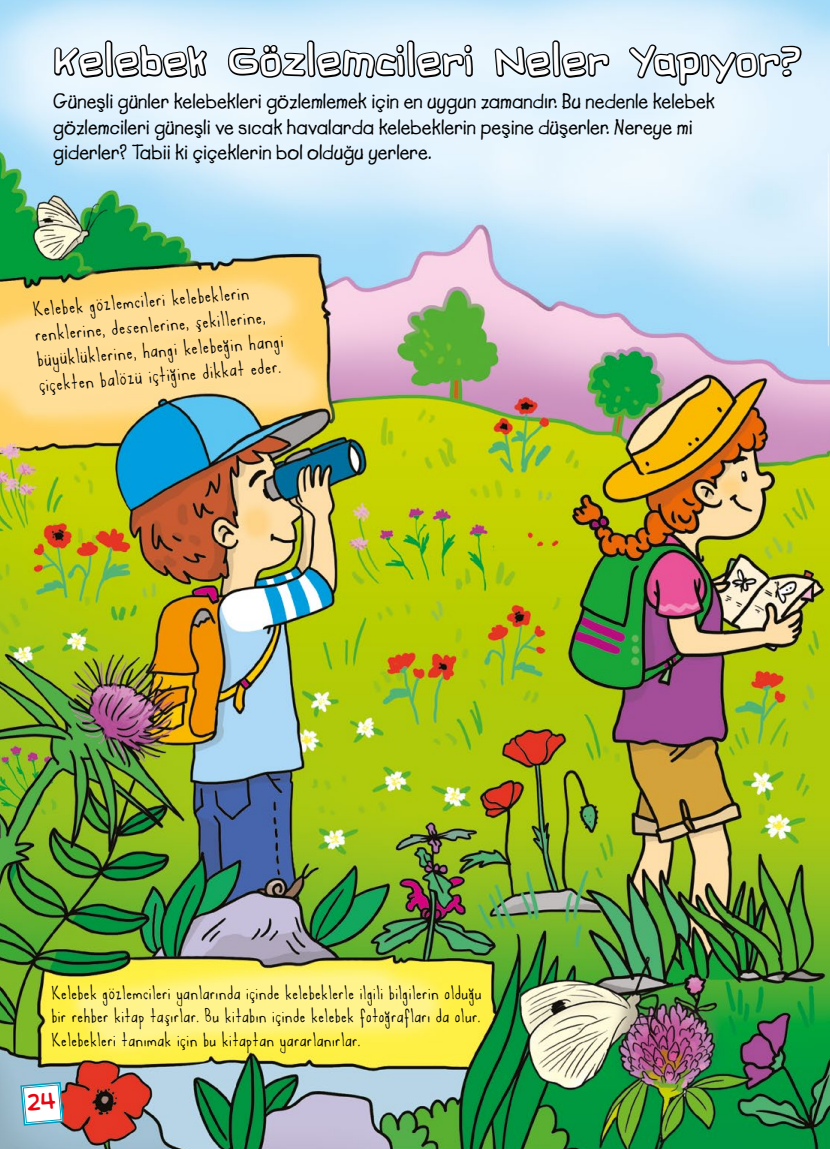
<style>
.page{position:relative;width:830px;height:1149px;background:#fff}
.page>*{position:absolute;margin:0;border:0;box-sizing:border-box;transform-origin:0 0}
.t1{font:40.5px "Sunday Comics BB";color:#fff}
.t2{font:700 21px/25.2px "Lemonade ICG";color:#000}
.t3{font:21px/25.2px "Agent C";color:#000}
.t4{font:19.5px/23.4px "Agent C";letter-spacing:-.01em;color:#000;text-align:justify}
</style>
<div class="page">
<img style="left:0;top:0;width:829px;height:1148px">
<img style="left:53px;top:0;width:155px;height:838px">
<svg style="left:227px;top:0;width:247px;height:241px;background:#c8deeb"></svg>
<svg style="left:493px;top:0;width:118px;height:240px;background:#d1e2ec"></svg>
<svg style="left:626px;top:0;width:177px;height:241px;background:#d2e4ef"></svg>
<svg style="left:20px;top:1080px;width:45px;height:68px"></svg>
<h1 class="t1" style="left:53px;top:39px;width:749px">Kelebek Gözlemcileri Neler Yapıyor?</h1>
<p class="t2" style="left:53px;top:89px;width:663px">Güneşli günler kelebekleri gözlemlemek için en uygun zamandır. Bu nedenle kelebek gözlemcileri güneşli ve sıcak havalarda kelebeklerin peşine düşerler. Nereye mi giderler? Tabii ki çiçeklerin bol olduğu yerlere.</p>
<p class="t3" style="left:32px;top:296px;width:250px;rotate:-4deg">Kelebek gözlemcileri kelebeklerin renklerine, desenlerine, şekillerine, büyüklüklerine, hangi kelebeğin hangi çiçekten balözü içtiğine dikkat eder.</p>
<p class="t4" style="left:51px;top:981px;width:432px">Kelebek gözlemcileri yanlarında içinde kelebeklerle ilgili bilgilerin olduğu bir rehber kitap taşırlar. Bu kitabın içinde kelebek fotoğrafları da olur.<br>Kelebekleri tanımak için bu kitaptan yararlanırlar.</p>
</div>
